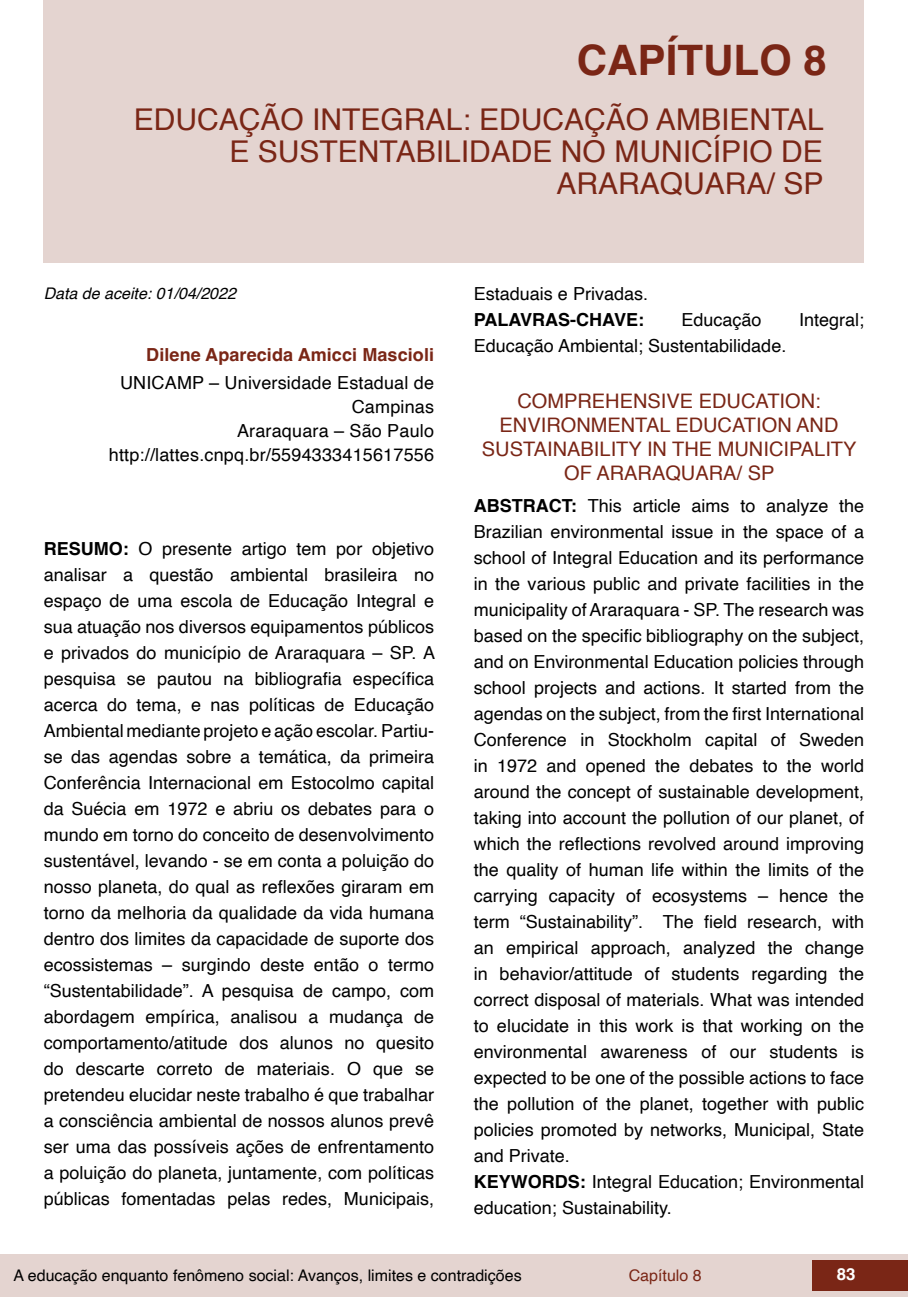
<style>
.page{position:relative;width:908px;height:1304px;background:#fff}
.page>*{position:absolute;margin:0;border:0;box-sizing:border-box;transform-origin:0 0}
.t1{font:700 42px "Helvetica";color:#7a2616}
.t2{font:30px/32px "Helvetica";color:#7a2616;text-align:right}
.t3{font:20px/24px "Helvetica";color:#7a2616;text-align:center}
.t4{font:18px/26px "Helvetica";color:#000;text-align:right}
.t5{font:700 18px "Helvetica";letter-spacing:.005em;color:#7a2616}
.t6{font:700 18px "Helvetica";color:#000}
.t7{font:700 16.8px "Helvetica";color:#fff}
.t8{font:16px "Helvetica";color:#000}
.t9{font:italic 16px "Helvetica";color:#000}
.t10{font:16px "Helvetica";color:#7a2616}
.s1{font-weight:700}
</style>
<div class="page">
<div style="left:0;top:1254px;width:906px;height:43px;background:#e4d4d0"></div>
<div style="left:812px;top:1261px;width:95px;height:30px;background:#7a2616"></div>
<div style="left:44px;top:0;width:819px;height:263px;background:#e4d4d0"></div>
<h1 class="t1" style="left:576px;top:35px;width:251px">CAPÍTULO 8</h1>
<h2 class="t2" style="left:134px;top:104px;width:691px">EDUCAÇÃO INTEGRAL: EDUCAÇÃO AMBIENTAL<br>E SUSTENTABILIDADE NO MUNICÍPIO DE<br>ARARAQUARA/ SP</h2>
<p class="t9" style="left:44px;top:280px;width:194px">Data de aceite: 01/04/2022</p>
<p class="t5" style="left:146px;top:344px;width:289px">Dilene Aparecida Amicci Mascioli</p>
<p class="t4" style="left:109px;top:371px;width:326px;line-height:24px">UNICAMP – Universidade Estadual de<br>Campinas<br>Araraquara – São Paulo http://lattes.cnpq.br/5594333415617556</p>
<p class="t4" style="left:44px;top:536px;width:393px;text-align:justify"><span class="s1">RESUMO:</span> O presente artigo tem por objetivo analisar a questão ambiental brasileira no espaço de uma escola de Educação Integral e sua atuação nos diversos equipamentos públicos e privados do município de Araraquara – SP. A pesquisa se pautou na bibliografia específica acerca do tema, e nas políticas de Educação Ambiental mediante projeto e ação escolar. Partiu&shy;se das agendas sobre a temática, da primeira Conferência Internacional em Estocolmo capital da Suécia em 1972 e abriu os debates para o mundo em torno do conceito de desenvolvimento sustentável, levando - se em conta a poluição do nosso planeta, do qual as reflexões giraram em torno da melhoria da qualidade da vida humana dentro dos limites da capacidade de suporte dos ecossistemas – surgindo deste então o termo “Sustentabilidade”. A pesquisa de campo, com abordagem empírica, analisou a mudança de comportamento/atitude dos alunos no quesito do descarte correto de materiais. O que se pretendeu elucidar neste trabalho é que trabalhar a consciência ambiental de nossos alunos prevê ser uma das possíveis ações de enfrentamento a poluição do planeta, juntamente, com políticas públicas fomentadas pelas redes, Municipais,</p>
<p class="t4" style="left:473px;top:281px;width:176px">Estaduais e Privadas.</p>
<p class="t6" style="left:473px;top:309px;width:172px">PALAVRAS-CHAVE:</p>
<p class="t4" style="left:681px;top:307px;width:82px">Educação</p>
<p class="t4" style="left:798px;top:307px;width:67px">Integral;</p>
<p class="t4" style="left:473px;top:333px;width:314px">Educação Ambiental; Sustentabilidade.</p>
<p class="t3" style="left:481px;top:390px;width:376px">COMPREHENSIVE EDUCATION:<br>ENVIRONMENTAL EDUCATION AND<br>SUSTAINABILITY IN THE MUNICIPALITY<br>OF ARARAQUARA/ SP</p>
<p class="t4" style="left:473px;top:493px;width:392px;text-align:left"><span class="s1">ABSTRACT:</span> This article aims to analyze the Brazilian environmental issue in the space of a school of Integral Education and its performance in the various public and private facilities in the municipality of Araraquara - SP. The research was based on the specific bibliography on the subject, and on Environmental Education policies through school projects and actions. It started from the agendas on the subject, from the first International Conference in Stockholm capital of Sweden in 1972 and opened the debates to the world around the concept of sustainable development, taking into account the pollution of our planet, of which the reflections revolved around improving the quality of human life within the limits of the carrying capacity of ecosystems – hence the term “Sustainability”. The field research, with an empirical approach, analyzed the change in behavior/attitude of students regarding the correct disposal of materials. What was intended to elucidate in this work is that working on the environmental awareness of our students is expected to be one of the possible actions to face the pollution of the planet, together with public policies promoted by networks, Municipal, State and Private.<br><span class="s1">KEYWORDS:</span> Integral Education; Environmental education; Sustainability.</p>
<p class="t8" style="left:14px;top:1263px;width:509px">A educação enquanto fenômeno social: Avanços, limites e contradições</p>
<p class="t10" style="left:628px;top:1263px;width:74px">Capítulo 8</p>
<p class="t7" style="left:836px;top:1264px;width:20px">83</p>
</div>
